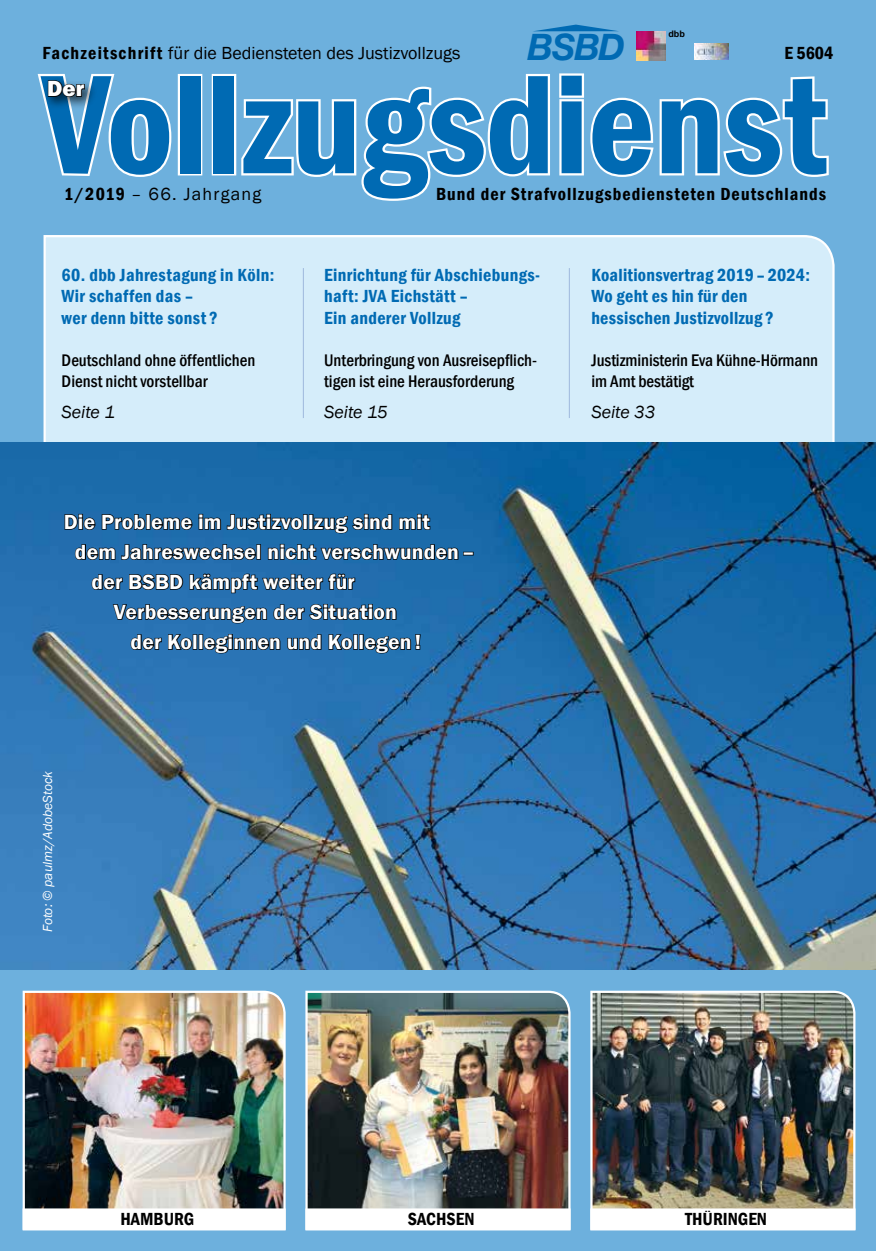
<style>
.page{position:relative;width:876px;height:1251px;background:#fff}
.page>*{position:absolute;margin:0;border:0;box-sizing:border-box;transform-origin:0 0}
.t1{font:600 condensed 145.5px "Franklin Gothic";letter-spacing:-.005em;color:#006ab3}
.t2{font:italic 700 36.6px "Helvetica Neue";color:#006ab3}
.t3{font:800 22.5px "Franklin Gothic";color:#fff}
.t4{font:600 21px "Franklin Gothic";letter-spacing:.01em;color:#fff}
.t5{font:600 condensed 18px/21.6px "Franklin Gothic";letter-spacing:.02em;color:#006ab3}
.t6{font:18px "Franklin Gothic";color:#000}
.t7{font:600 condensed 18px "Franklin Gothic";letter-spacing:.06em;color:#000}
.t8{font:600 condensed 18px "Franklin Gothic";color:#000}
.t9{font:italic 18px "Franklin Gothic";color:#000}
.t10{font:18px "Franklin Gothic";letter-spacing:.07em;color:#000}
.t11{font:500 condensed 17.25px/20.7px "Franklin Gothic";color:#000}
.t12{font:italic 13.5px "Franklin Gothic";color:#fff}
.t13{font:700 9px "Arial";color:#000}
.s1{font-weight:600;font-stretch:condensed}
</style>
<div class="page">
<div style="left:0;top:0;width:876px;height:446px;background:#6db0dd"></div>
<div style="left:178px;top:74px;width:24px;height:101px;border:4px solid #fff"></div>
<div style="left:212px;top:74px;width:24px;height:101px;border:4px solid #fff"></div>
<svg style="left:241px;top:73px;width:588px;height:128px"></svg>
<svg style="left:37px;top:74px;width:135px;height:103px"></svg>
<img style="left:636px;top:31px;width:30px;height:29px">
<img style="left:694px;top:43px;width:35px;height:17px">
<div style="left:42px;top:235px;width:794px;height:208px;background:#d5edfa"></div>
<hr style="left:303px;top:268px;width:1px;height:150px;background:#a4bee0">
<hr style="left:569px;top:268px;width:1px;height:150px;background:#a4bee0">
<div style="left:0;top:446px;width:876px;height:804px;background:#6db0dd"></div>
<img style="left:22px;top:990px;width:264px;height:241px">
<img style="left:305px;top:990px;width:266px;height:241px">
<img style="left:590px;top:990px;width:266px;height:241px">
<div style="left:24px;top:1209px;width:261px;height:19px;background:#fff"></div>
<div style="left:23px;top:1208px;width:263px;height:21px;border:2px solid #fff"></div>
<img style="left:0;top:443px;width:876px;height:526px">
<svg style="left:64px;top:513px;width:239px;height:18px;background:#124269"></svg>
<div style="left:303px;top:514px;width:5px;height:15px;border:2px solid #000"></div>
<div style="left:309px;top:514px;width:4px;height:15px;border:2px solid #000"></div>
<svg style="left:313px;top:513px;width:118px;height:21px;background:#11456e"></svg>
<svg style="left:74px;top:543px;width:183px;height:18px;background:#144168"></svg>
<div style="left:256px;top:544px;width:5px;height:15px;border:2px solid #000"></div>
<svg style="left:267px;top:543px;width:192px;height:18px;background:#114066"></svg>
<div style="left:463px;top:551px;width:11px;height:4px;border:2px solid #000"></div>
<svg style="left:91px;top:572px;width:265px;height:22px;background:#184a75"></svg>
<svg style="left:112px;top:603px;width:285px;height:21px;background:#184972"></svg>
<svg style="left:130px;top:633px;width:63px;height:18px"></svg>
<div style="left:193px;top:634px;width:4px;height:15px;border:2px solid #000"></div>
<div style="left:199px;top:634px;width:4px;height:15px;border:2px solid #000"></div>
<svg style="left:203px;top:633px;width:119px;height:21px;background:#1a4a73"></svg>
<svg style="left:328px;top:633px;width:25px;height:17px"></svg>
<div style="left:353px;top:634px;width:5px;height:15px;border:2px solid #000"></div>
<div style="left:359px;top:634px;width:5px;height:15px;border:2px solid #000"></div>
<svg style="left:363px;top:633px;width:59px;height:21px"></svg>
<svg style="left:535px;top:25px;width:82px;height:6px"></svg>
<div style="left:307px;top:1209px;width:262px;height:19px;background:#fff"></div>
<div style="left:305px;top:1208px;width:266px;height:21px;border:2px solid #fff"></div>
<div style="left:591px;top:1209px;width:263px;height:19px;background:#fff"></div>
<div style="left:590px;top:1208px;width:265px;height:21px;border:2px solid #fff"></div>
<p class="t13" style="left:668px;top:28px;width:18px">dbb</p>
<p class="t2" style="left:527px;top:25px;width:99px">BSBD</p>
<p class="t6" style="left:43px;top:42px;width:419px"><span class="s1">Fachzeitschrift</span> für die Bediensteten des Justizvollzugs</p>
<p class="t7" style="left:784px;top:41px;width:50px">E 5604</p>
<p class="t1" style="left:43px;top:27px;width:786px">Vollzugsdienst</p>
<p class="t3" style="left:47px;top:74px;width:39px">Der</p>
<p class="t10" style="left:64px;top:183px;width:199px"><span class="s1">1/2019</span> – 66. Jahrgang</p>
<p class="t7" style="left:436px;top:182px;width:392px">Bund der Strafvollzugsbediensteten Deutschlands</p>
<p class="t5" style="left:62px;top:263px;width:214px">60. dbb Jahrestagung in Köln:<br>Wir schaffen das –<br>wer denn bitte sonst ?</p>
<p class="t11" style="left:62px;top:350px;width:195px">Deutschland ohne öffentlichen<br>Dienst nicht vorstellbar</p>
<p class="t9" style="left:62px;top:400px;width:55px">Seite 1</p>
<p class="t5" style="left:324px;top:263px;width:217px">Einrichtung für Abschiebungs&shy;haft: JVA Eichstätt –<br>Ein anderer Vollzug</p>
<p class="t11" style="left:324px;top:350px;width:214px">Unterbringung von Ausreisepflich&shy;tigen ist eine Herausforderung</p>
<p class="t9" style="left:324px;top:400px;width:65px">Seite 15</p>
<p class="t4" style="left:64px;top:509px;width:368px">Die Probleme im Justizvollzug sind mit</p>
<p class="t4" style="left:75px;top:539px;width:401px">dem Jahreswechsel nicht verschwunden–</p>
<p class="t4" style="left:92px;top:569px;width:265px">der BSBD kämpft weiter für</p>
<p class="t4" style="left:114px;top:599px;width:285px">Verbesserungen der Situation</p>
<p class="t4" style="left:131px;top:629px;width:292px">der Kolleginnen und Kollegen !</p>
<p class="t12" style="left:39px;top:931px;width:162px;rotate:-90deg">Foto: © paulmz/AdobeStock</p>
<p class="t5" style="left:591px;top:263px;width:220px">Koalitionsvertrag 2019 – 2024:<br>Wo geht es hin für den hessischen Justizvollzug ?</p>
<p class="t11" style="left:591px;top:350px;width:228px">Justizministerin Eva Kühne-Hörmann im Amt bestätigt</p>
<p class="t9" style="left:591px;top:400px;width:65px">Seite 33</p>
<p class="t8" style="left:120px;top:1207px;width:75px">HAMBURG</p>
<p class="t8" style="left:408px;top:1207px;width:68px">SACHSEN</p>
<p class="t8" style="left:685px;top:1207px;width:83px">THÜRINGEN</p>
</div>
